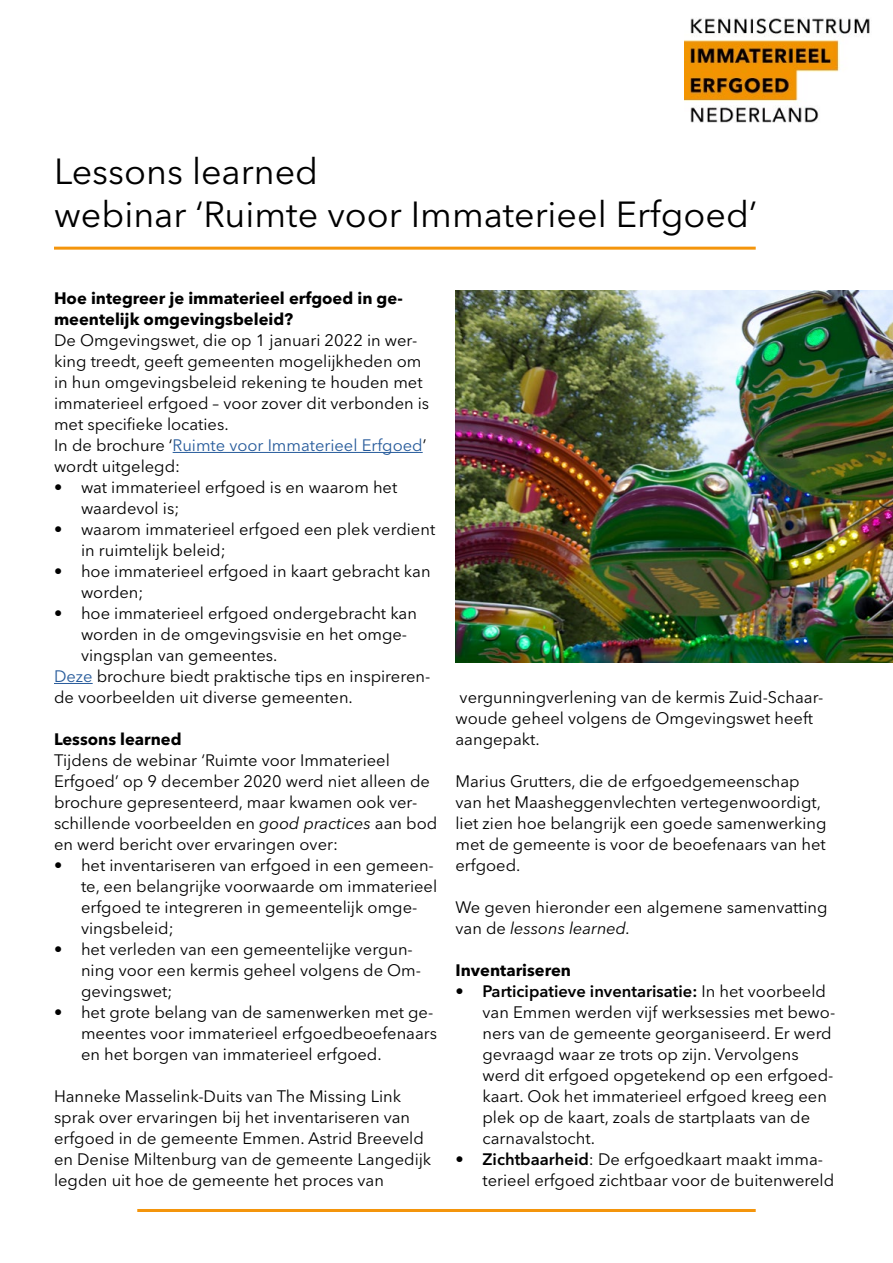
<style>
.page{position:relative;width:893px;height:1263px;background:#fff}
.page>*{position:absolute;margin:0;border:0;box-sizing:border-box;transform-origin:0 0}
.t1{font:36px/43.2px "Avenir Next LT Pro";color:#000}
.t2{font:16.5px/21px "Avenir Next LT Pro";color:#000}
.t3{font:700 16.5px/21px "Avenir Next LT Pro";color:#000}
.s1{color:#275b9b}
.s2{font-style:italic}
.s3{font-weight:600}
</style>
<div class="page">
<hr style="left:173px;top:452px;width:250px;height:1px;background:#275b9b">
<hr style="left:54px;top:683px;width:39px;height:1px;background:#275b9b">
<hr style="left:137px;top:1209px;width:619px;height:3px;background:#f4950c">
<img style="left:685px;top:18px;width:185px;height:105px">
<img style="left:455px;top:290px;width:438px;height:372px">
<hr style="left:54px;top:247px;width:702px;height:3px;background:#f4950c">
<h1 class="t1" style="left:54px;top:149px;width:705px">Lessons learned<br>webinar ‘Ruimte voor Immaterieel Erfgoed’</h1>
<p class="t3" style="left:54px;top:287px;width:350px">Hoe integreer je immaterieel erfgoed in ge&shy;meentelijk omgevingsbeleid?</p>
<p class="t2" style="left:54px;top:329px;width:377px">De Omgevingswet, die op 1 januari 2022 in wer&shy;king treedt, geeft gemeenten mogelijkheden om in hun omgevingsbeleid rekening te houden met immaterieel erfgoed – voor zover dit verbonden is met specifieke locaties.<br>In de brochure ‘<span class="s1">Ruimte voor Immaterieel Erfgoed</span>’ wordt uitgelegd:</p>
<p class="t2" style="left:81px;top:476px;width:318px;text-indent:-27px">• wat immaterieel erfgoed is en waarom het waardevol is;</p>
<p class="t2" style="left:81px;top:518px;width:356px;text-indent:-27px">• waarom immaterieel erfgoed een plek verdient in ruimtelijk beleid;</p>
<p class="t2" style="left:81px;top:560px;width:351px;text-indent:-27px">• hoe immaterieel erfgoed in kaart gebracht kan worden;</p>
<p class="t2" style="left:54px;top:602px;width:365px">• hoe immaterieel erfgoed ondergebracht kan</p>
<p class="t2" style="left:81px;top:623px;width:328px">worden in de omgevingsvisie en het omge-</p>
<p class="t2" style="left:81px;top:644px;width:198px">vingsplan van gemeentes.</p>
<p class="t2" style="left:54px;top:665px;width:378px"><span class="s1">Deze</span> brochure biedt praktische tips en inspireren-</p>
<p class="t2" style="left:54px;top:687px;width:300px">de voorbeelden uit diverse gemeenten.</p>
<p class="t3" style="left:54px;top:728px;width:129px">Lessons learned</p>
<p class="t2" style="left:54px;top:750px;width:385px">Tijdens de webinar ‘Ruimte voor Immaterieel Erfgoed’ op 9 december 2020 werd niet alleen de brochure gepresenteerd, maar kwamen ook ver&shy;schillende voorbeelden en <span class="s2">good practices</span> aan bod en werd bericht over ervaringen over:</p>
<p class="t2" style="left:81px;top:855px;width:358px;text-indent:-27px">• het inventariseren van erfgoed in een gemeen&shy;te, een belangrijke voorwaarde om immaterieel erfgoed te integreren in gemeentelijk omge&shy;vingsbeleid;</p>
<p class="t2" style="left:81px;top:939px;width:342px;text-indent:-27px">• het verleden van een gemeentelijke vergun&shy;ning voor een kermis geheel volgens de Om&shy;gevingswet;</p>
<p class="t2" style="left:81px;top:1002px;width:358px;text-indent:-27px">• het grote belang van de samenwerken met ge&shy;meentes voor immaterieel erfgoedbeoefenaars en het borgen van immaterieel erfgoed.</p>
<p class="t2" style="left:54px;top:1086px;width:379px">Hanneke Masselink-Duits van The Missing Link sprak over ervaringen bij het inventariseren van erfgoed in de gemeente Emmen. Astrid Breeveld en Denise Miltenburg van de gemeente Langedijk legden uit hoe de gemeente het proces van</p>
<p class="t2" style="left:455px;top:687px;width:370px">vergunningverlening van de kermis Zuid-Schaar&shy;woude geheel volgens de Omgevingswet heeft aangepakt.</p>
<p class="t2" style="left:455px;top:771px;width:373px">Marius Grutters, die de erfgoedgemeenschap van het Maasheggenvlechten vertegenwoordigt, liet zien hoe belangrijk een goede samenwerking met de gemeente is voor de beoefenaars van het erfgoed.</p>
<p class="t2" style="left:455px;top:897px;width:373px">We geven hieronder een algemene samenvatting van de <span class="s2">lessons learned.</span></p>
<p class="t3" style="left:455px;top:959px;width:117px">Inventariseren</p>
<p class="t2" style="left:482px;top:981px;width:354px;text-indent:-27px"><span class="s3">• Participatieve inventarisatie:</span> In het voorbeeld van Emmen werden vijf werksessies met bewo&shy;ners van de gemeente georganiseerd. Er werd gevraagd waar ze trots op zijn. Vervolgens werd dit erfgoed opgetekend op een erfgoed&shy;kaart. Ook het immaterieel erfgoed kreeg een plek op de kaart, zoals de startplaats van de carnavalstocht.</p>
<p class="t2" style="left:482px;top:1149px;width:353px;text-indent:-27px"><span class="s3">• Zichtbaarheid</span>: De erfgoedkaart maakt imma&shy;terieel erfgoed zichtbaar voor de buitenwereld</p>
</div>
